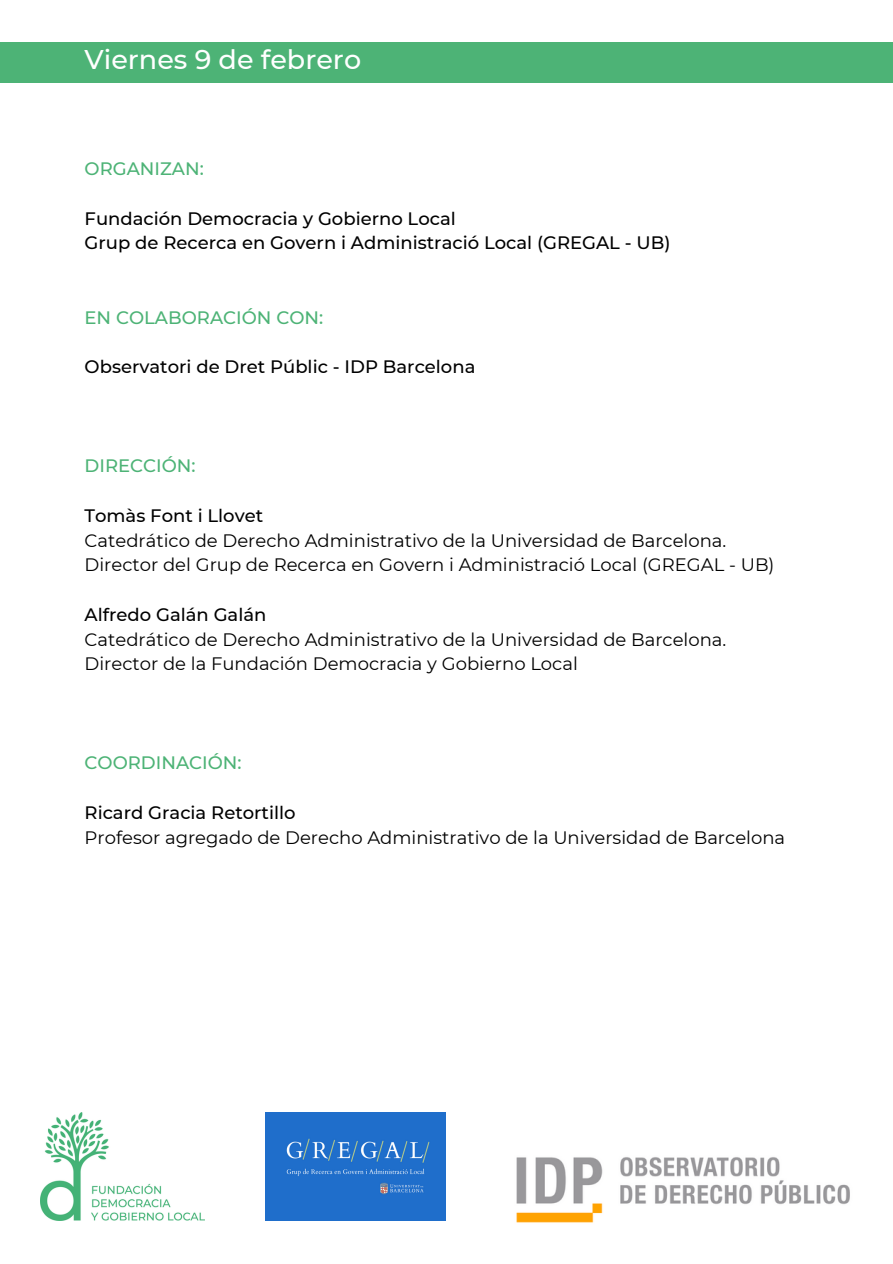
<style>
.page{position:relative;width:893px;height:1264px;background:#fff}
.page>*{position:absolute;margin:0;border:0;box-sizing:border-box;transform-origin:0 0}
.t1{font:500 27px "Montserrat";color:#fff}
.t2{font:18px "Montserrat";color:#000}
.t3{font:500 18px/24.8px "Montserrat";color:#000}
.t4{font:500 18px "Montserrat";color:#4db376}
</style>
<div class="page">
<div style="left:0;top:42px;width:892px;height:40px;background:#4db376"></div>
<img style="left:41px;top:1112px;width:164px;height:108px">
<img style="left:516px;top:1157px;width:334px;height:66px">
<img style="left:265px;top:1112px;width:180px;height:108px">
<h1 class="t1" style="left:85px;top:43px;width:278px">Viernes 9 de febrero</h1>
<h2 class="t4" style="left:85px;top:158px;width:121px">ORGANIZAN:</h2>
<h3 class="t3" style="left:85px;top:206px;width:587px">Fundación Democracia y Gobierno Local<br>Grup de Recerca en Govern i Administració Local (GREGAL - UB)</h3>
<h2 class="t4" style="left:85px;top:306px;width:240px">EN COLABORACIÓN CON:</h2>
<h3 class="t3" style="left:85px;top:354px;width:392px">Observatori de Dret Públic - IDP Barcelona</h3>
<h2 class="t4" style="left:85px;top:455px;width:113px">DIRECCIÓN:</h2>
<p class="t3" style="left:85px;top:503px;width:180px">Tomàs Font i Llovet</p>
<p class="t2" style="left:85px;top:529px;width:643px">Catedrático de Derecho Administrativo de la Universidad de Barcelona.</p>
<p class="t2" style="left:85px;top:554px;width:691px">Director del Grup de Recerca en Govern i Administració Local (GREGAL - UB)</p>
<p class="t3" style="left:85px;top:602px;width:183px">Alfredo Galán Galán</p>
<p class="t2" style="left:85px;top:628px;width:643px">Catedrático de Derecho Administrativo de la Universidad de Barcelona.</p>
<p class="t2" style="left:85px;top:653px;width:495px">Director de la Fundación Democracia y Gobierno Local</p>
<h2 class="t4" style="left:85px;top:752px;width:158px">COORDINACIÓN:</h2>
<p class="t3" style="left:85px;top:800px;width:212px">Ricard Gracia Retortillo</p>
<p class="t2" style="left:85px;top:826px;width:702px">Profesor agregado de Derecho Administrativo de la Universidad de Barcelona</p>
</div>
